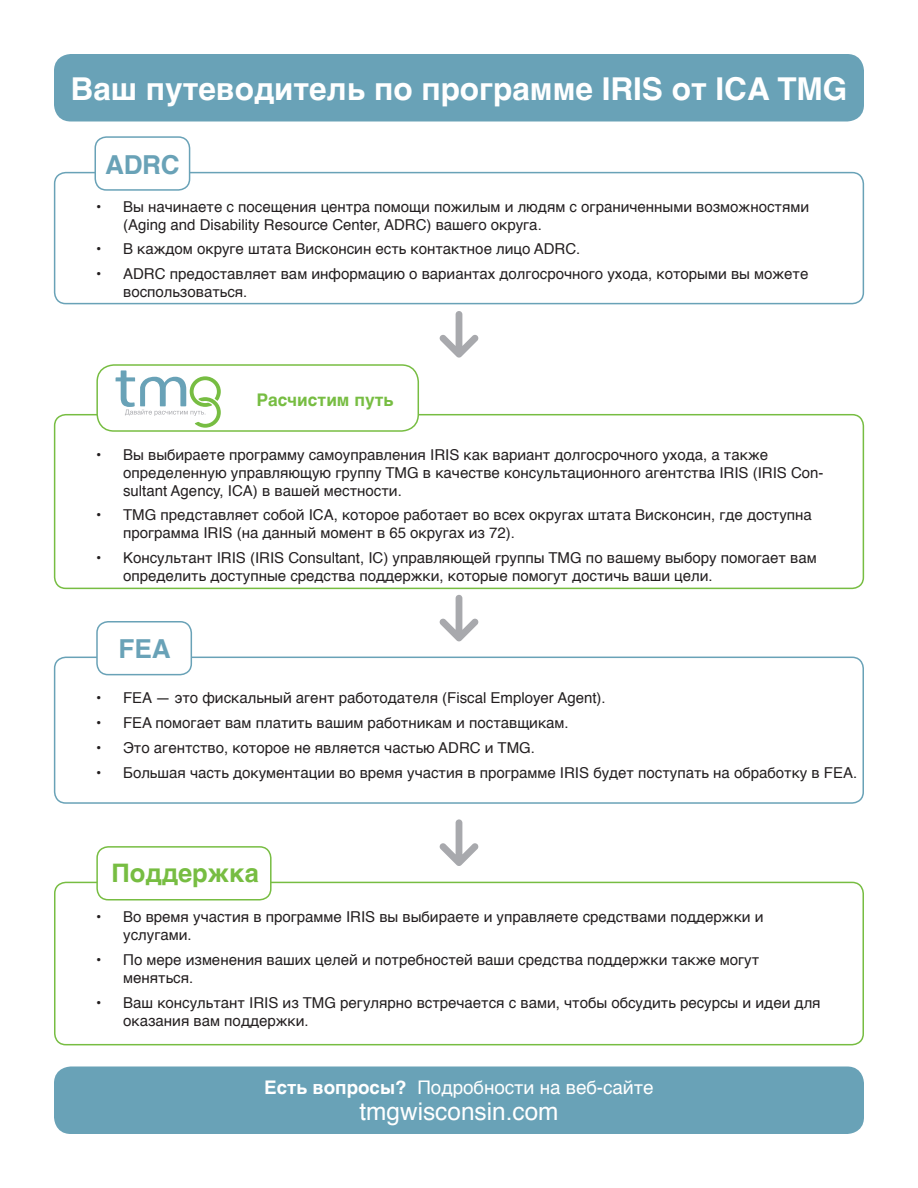
<style>
.page{position:relative;width:918px;height:1188px;background:#fff}
.page>*{position:absolute;margin:0;border:0;box-sizing:border-box;transform-origin:0 0}
.t1{font:700 31.5px "Helvetica";color:#fff}
.t2{font:700 26.1px "Helvetica";letter-spacing:-.01em;color:#69a2b7}
.t3{font:700 25.5px "Helvetica";color:#77bd42}
.t4{font:24.3px "Helvetica";color:#fff}
.t5{font:18.75px "Helvetica";color:#fff}
.t6{font:700 17.4px "Helvetica";color:#77bd42}
.t7{font:15px/18px "Helvetica";color:#231f20}
.s1{font-weight:700}
</style>
<div class="page">
<div style="left:54px;top:1066px;width:810px;height:68px;background:#69a2b7;border-radius:17px"></div>
<div style="left:54px;top:54px;width:810px;height:68px;background:#69a2b7;border-radius:17px"></div>
<div style="left:54px;top:172px;width:810px;height:132px;border:2px solid #69a2b7;border-radius:11px"></div>
<div style="left:95px;top:137px;width:95px;height:53px;background:#fff;border-radius:11px"></div>
<div style="left:95px;top:136px;width:95px;height:55px;border:2px solid #69a2b7;border-radius:11px"></div>
<svg style="left:440px;top:819px;width:39px;height:47px"></svg>
<div style="left:54px;top:882px;width:810px;height:163px;border:2px solid #77bd42;border-radius:11px"></div>
<div style="left:97px;top:847px;width:174px;height:53px;background:#fff;border-radius:11px"></div>
<div style="left:96px;top:846px;width:176px;height:55px;border:2px solid #77bd42;border-radius:11px"></div>
<div style="left:54px;top:657px;width:810px;height:147px;border:2px solid #69a2b7;border-radius:11px"></div>
<div style="left:97px;top:622px;width:94px;height:53px;background:#fff;border-radius:11px"></div>
<div style="left:96px;top:621px;width:96px;height:54px;border:2px solid #69a2b7;border-radius:11px"></div>
<svg style="left:440px;top:595px;width:39px;height:46px"></svg>
<div style="left:54px;top:414px;width:810px;height:175px;border:2px solid #77bd42;border-radius:11px"></div>
<div style="left:97px;top:365px;width:321px;height:66px;background:#fff;border-radius:17px"></div>
<div style="left:96px;top:364px;width:323px;height:68px;border:2px solid #77bd42;border-radius:17px"></div>
<svg style="left:440px;top:311px;width:39px;height:47px"></svg>
<svg style="left:116px;top:370px;width:105px;height:58px"></svg>
<h1 class="t1" style="left:71px;top:63px;width:778px">Ваш путеводитель по программе IRIS от ICA TMG</h1>
<h2 class="t2" style="left:105px;top:143px;width:76px">ADRC</h2>
<p class="t7" style="left:123px;top:198px;width:688px;text-indent:-27px">• Вы начинаете с посещения центра помощи пожилым и людям с ограниченными возможностями (Aging and Disability Resource Center, ADRC) вашего округа.</p>
<p class="t7" style="left:96px;top:241px;width:486px">• В каждом округе штата Висконсин есть контактное лицо ADRC.</p>
<p class="t7" style="left:123px;top:265px;width:687px;text-indent:-27px">• ADRC предоставляет вам информацию о вариантах долгосрочного ухода, которыми вы можете воспользоваться.</p>
<p class="t6" style="left:257px;top:386px;width:138px">Расчистим путь</p>
<p class="t7" style="left:123px;top:446px;width:702px;text-indent:-27px">• Вы выбираете программу самоуправления IRIS как вариант долгосрочного ухода, а также определенную управляющую группу TMG в качестве консультационного агентства IRIS (IRIS Con&shy;sultant Agency, ICA) в вашей местности.</p>
<p class="t7" style="left:123px;top:506px;width:690px;text-indent:-27px">• TMG представляет собой ICA, которое работает во всех округах штата Висконсин, где доступна программа IRIS (на данный момент в 65 округах из 72).</p>
<p class="t7" style="left:123px;top:549px;width:695px;text-indent:-27px">• Консультант IRIS (IRIS Consultant, IC) управляющей группы TMG по вашему выбору помогает вам определить доступные средства поддержки, которые помогут достичь ваши цели.</p>
<h2 class="t2" style="left:119px;top:628px;width:54px">FEA</h2>
<p class="t7" style="left:96px;top:689px;width:511px">• FEA — это фискальный агент работодателя (Fiscal Employer Agent).</p>
<p class="t7" style="left:96px;top:714px;width:474px">• FEA помогает вам платить вашим работникам и поставщикам.</p>
<p class="t7" style="left:96px;top:739px;width:440px">• Это агентство, которое не является частью ADRC и TMG.</p>
<p class="t7" style="left:96px;top:764px;width:763px">• Большая часть документации во время участия в программе IRIS будет поступать на обработку в FEA.</p>
<h3 class="t3" style="left:112px;top:852px;width:149px">Поддержка</h3>
<p class="t7" style="left:123px;top:908px;width:642px;text-indent:-27px">• Во время участия в программе IRIS вы выбираете и управляете средствами поддержки и услугами.</p>
<p class="t7" style="left:123px;top:951px;width:638px;text-indent:-27px">• По мере изменения ваших целей и потребностей ваши средства поддержки также могут меняться.</p>
<p class="t7" style="left:123px;top:994px;width:699px;text-indent:-27px">• Ваш консультант IRIS из TMG регулярно встречается с вами, чтобы обсудить ресурсы и идеи для оказания вам поддержки.</p>
<p class="t5" style="left:264px;top:1073px;width:391px"><span class="s1">Есть вопросы?</span> Подробности на веб-сайте</p>
<h3 class="t4" style="left:359px;top:1093px;width:201px">tmgwisconsin.com</h3>
</div>
